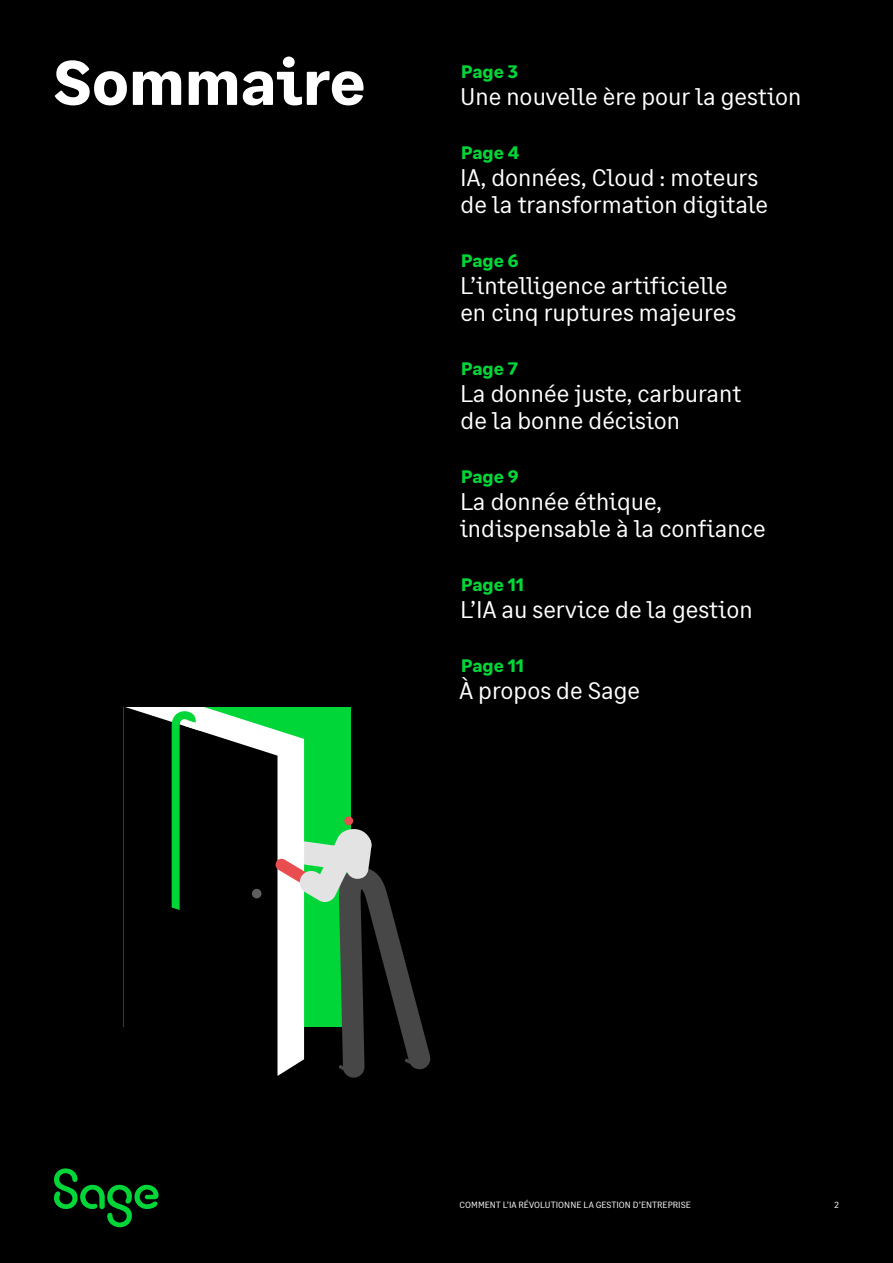
<style>
.page{position:relative;width:893px;height:1263px;background:#000}
.page>*{position:absolute;margin:0;border:0;box-sizing:border-box;transform-origin:0 0}
.t1{font:700 63px "Sage Text";color:#fff}
.t2{font:24px/27px "Sage Text";color:#fff}
.t3{font:700 18px "Sage Text";color:#00d638}
.t4{font:9px "Sage Text";color:#fff}
</style>
<div class="page">
<svg style="left:123px;top:707px;width:308px;height:371px"></svg>
<svg style="left:54px;top:1168px;width:105px;height:59px"></svg>
<h1 class="t1" style="left:54px;top:43px;width:313px">Sommaire</h1>
<p class="t3" style="left:461px;top:61px;width:58px">Page 3</p>
<p class="t2" style="left:460px;top:84px;width:343px">Une nouvelle ère pour la gestion</p>
<p class="t3" style="left:461px;top:142px;width:60px">Page 4</p>
<p class="t2" style="left:460px;top:165px;width:310px">IA, données, Cloud : moteurs de la transformation digitale</p>
<p class="t3" style="left:461px;top:250px;width:59px">Page 6</p>
<p class="t2" style="left:460px;top:273px;width:278px">L’intelligence artificielle en cinq ruptures majeures</p>
<p class="t3" style="left:461px;top:358px;width:58px">Page 7</p>
<p class="t2" style="left:460px;top:381px;width:283px">La donnée juste, carburant de la bonne décision</p>
<p class="t3" style="left:461px;top:466px;width:59px">Page 9</p>
<p class="t2" style="left:460px;top:489px;width:307px">La donnée éthique, indispensable à la confiance</p>
<p class="t3" style="left:461px;top:574px;width:64px">Page 11</p>
<p class="t2" style="left:460px;top:597px;width:294px">L’IA au service de la gestion</p>
<p class="t3" style="left:461px;top:655px;width:64px">Page 11</p>
<p class="t2" style="left:460px;top:678px;width:182px">À propos de Sage</p>
<p class="t4" style="left:460px;top:1200px;width:233px">COMMENT L’IA RÉVOLUTIONNE LA GESTION D’ENTREPRISE</p>
<p class="t4" style="left:834px;top:1200px;width:6px">2</p>
</div>
